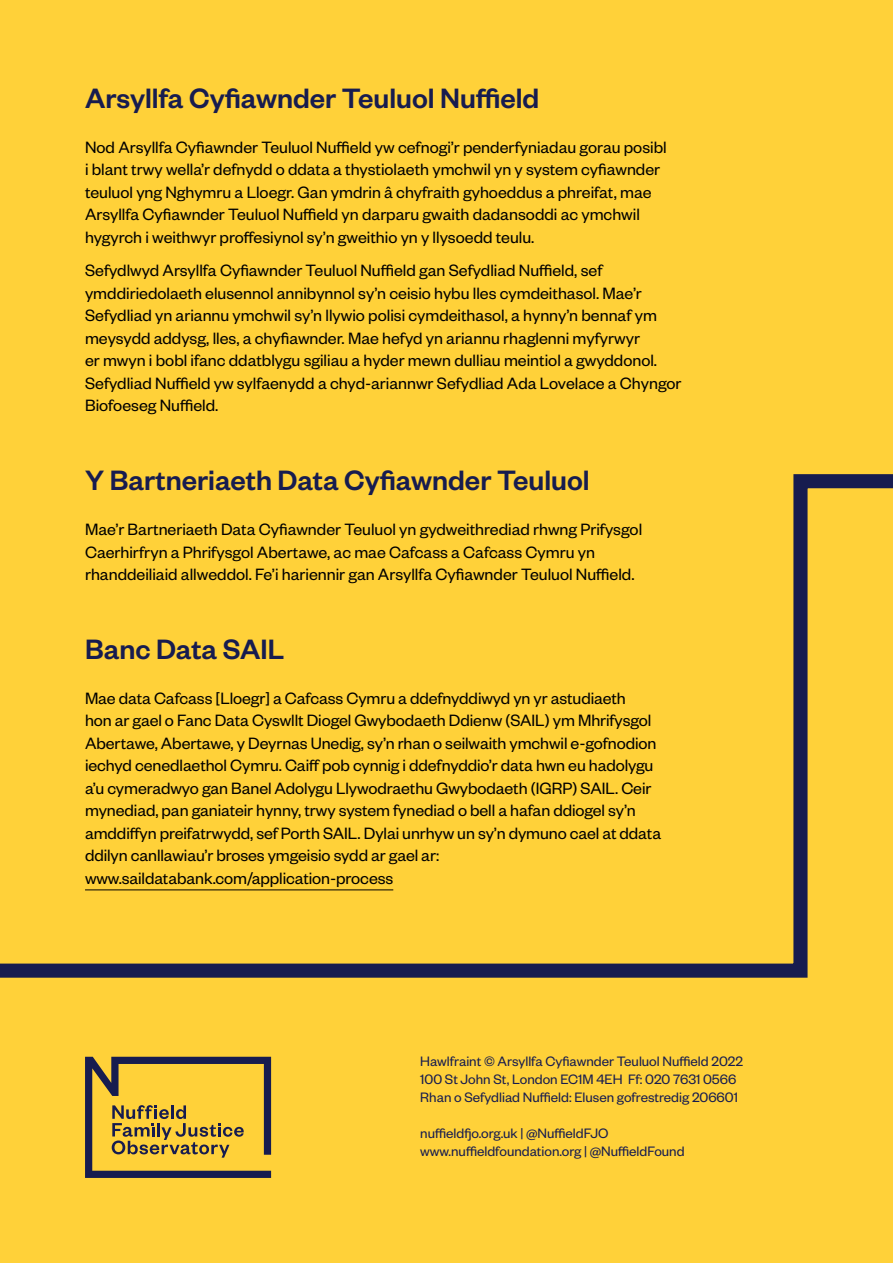
<style>
.page{position:relative;width:893px;height:1263px;background:#ffd139}
.page>*{position:absolute;margin:0;border:0;box-sizing:border-box;transform-origin:0 0}
.H2{font:500 30.75px "Founders Grotesk";color:#171c4f}
.Inside_back_cover{font:500 30.75px "Founders Grotesk";color:#171c4f}
.Body{font:18px/22.5px "Founders Grotesk";color:#000}
.Footnotes{font:15px "Founders Grotesk";color:#171c4f}
</style>
<div class="page">
<svg style="left:0;top:474px;width:893px;height:504px"></svg>
<svg style="left:85px;top:1057px;width:186px;height:121px"></svg>
<p class="Inside_back_cover" style="left:85px;top:79px;width:456px">Arsyllfa Cyfiawnder Teuluol Nuffield</p>
<p class="Body" style="left:85px;top:135px;width:583px">Nod Arsyllfa Cyfiawnder Teuluol Nuffield yw cefnogi’r penderfyniadau gorau posibl i blant trwy wella’r defnydd o ddata a thystiolaeth ymchwil yn y system cyfiawnder teuluol yng Nghymru a Lloegr. Gan ymdrin â chyfraith gyhoeddus a phreifat, mae Arsyllfa Cyfiawnder Teuluol Nuffield yn darparu gwaith dadansoddi ac ymchwil hygyrch i weithwyr proffesiynol sy’n gweithio yn y llysoedd teulu.</p>
<p class="Body" style="left:85px;top:258px;width:598px">Sefydlwyd Arsyllfa Cyfiawnder Teuluol Nuffield gan Sefydliad Nuffield, sef ymddiriedolaeth elusennol annibynnol sy’n ceisio hybu lles cymdeithasol. Mae’r Sefydliad yn ariannu ymchwil sy’n llywio polisi cymdeithasol, a hynny’n bennaf ym meysydd addysg, lles, a chyfiawnder. Mae hefyd yn ariannu rhaglenni myfyrwyr<br>er mwyn i bobl ifanc ddatblygu sgiliau a hyder mewn dulliau meintiol a gwyddonol.<br>Sefydliad Nuffield yw sylfaenydd a chyd-ariannwr Sefydliad Ada Lovelace a Chyngor Biofoeseg Nuffield.</p>
<p class="H2" style="left:85px;top:461px;width:506px">Y Bartneriaeth Data Cyfiawnder Teuluol</p>
<p class="Body" style="left:85px;top:517px;width:559px">Mae’r Bartneriaeth Data Cyfiawnder Teuluol yn gydweithrediad rhwng Prifysgol<br>Caerhirfryn a Phrifysgol Abertawe, ac mae Cafcass a Cafcass Cymru yn rhanddeiliaid allweddol. Fe’i hariennir gan Arsyllfa Cyfiawnder Teuluol Nuffield.</p>
<p class="H2" style="left:85px;top:630px;width:201px">Banc Data SAIL</p>
<p class="Body" style="left:85px;top:686px;width:578px">Mae data Cafcass [Lloegr] a Cafcass Cymru a ddefnyddiwyd yn yr astudiaeth<br>hon ar gael o Fanc Data Cyswllt Diogel Gwybodaeth Ddienw (SAIL) ym Mhrifysgol Abertawe, Abertawe, y Deyrnas Unedig, sy’n rhan o seilwaith ymchwil e-gofnodion iechyd cenedlaethol Cymru. Caiff pob cynnig i ddefnyddio’r data hwn eu hadolygu a’u cymeradwyo gan Banel Adolygu Llywodraethu Gwybodaeth (IGRP) SAIL. Ceir mynediad, pan ganiateir hynny, trwy system fynediad o bell a hafan ddiogel sy’n amddiffyn preifatrwydd, sef Porth SAIL. Dylai unrhyw un sy’n dymuno cael at ddata ddilyn canllawiau’r broses ymgeisio sydd ar gael ar: www.saildatabank.com/application-process</p>
<p class="Footnotes" style="left:420px;top:1052px;width:324px">Hawlfraint © Arsyllfa Cyfiawnder Teuluol Nuffield 2022</p>
<p class="Footnotes" style="left:420px;top:1070px;width:317px">100 St John St, London EC1M 4EH Ff: 020 7631 0566</p>
<p class="Footnotes" style="left:420px;top:1088px;width:319px">Rhan o Sefydliad Nuffield: Elusen gofrestredig 206601</p>
<p class="Footnotes" style="left:420px;top:1124px;width:190px">nuffieldfjo.org.uk | @NuffieldFJO</p>
<p class="Footnotes" style="left:420px;top:1142px;width:266px">www.nuffieldfoundation.org | @NuffieldFound</p>
</div>
